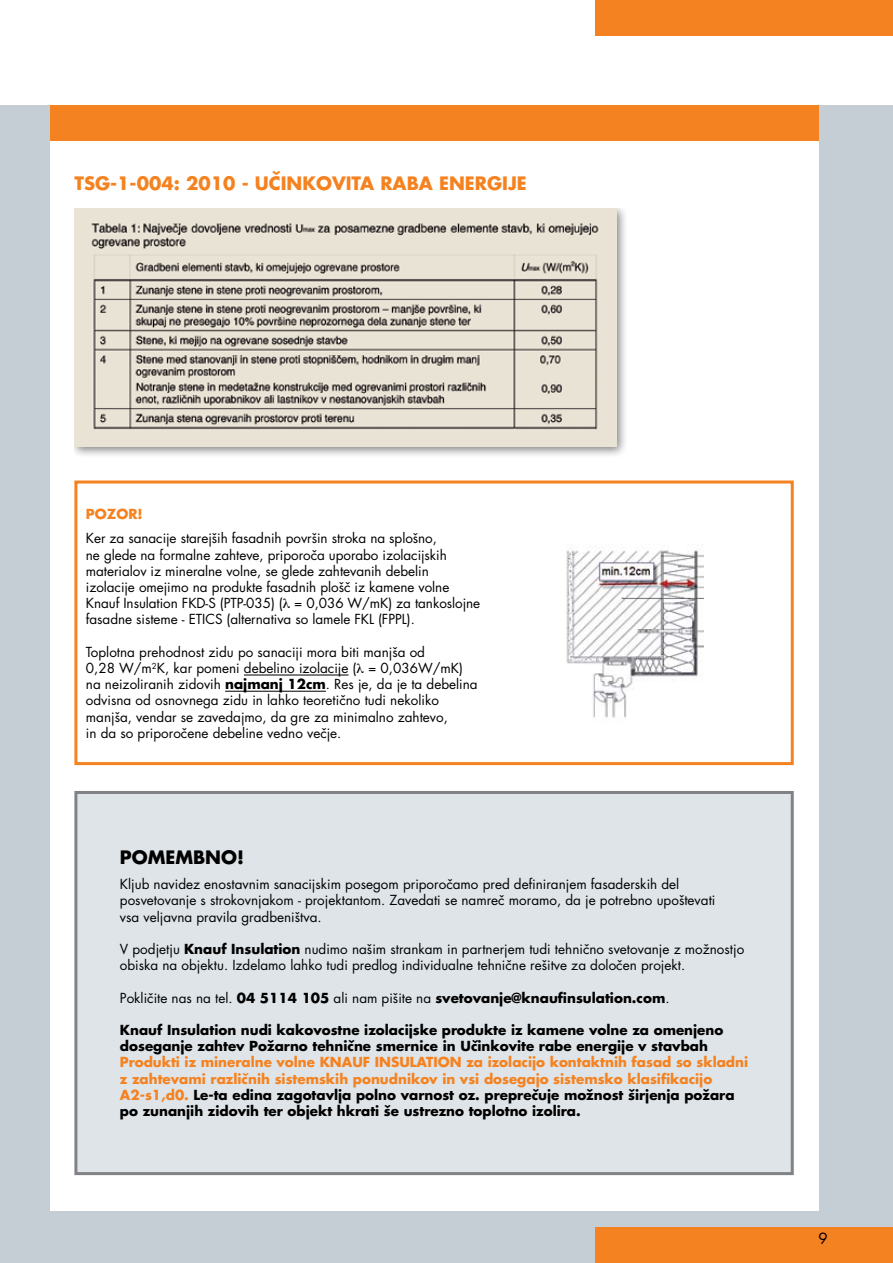
<style>
.page{position:relative;width:893px;height:1263px;background:#fff}
.page>*{position:absolute;margin:0;border:0;box-sizing:border-box;transform-origin:0 0}
.t1{font:700 18px "SS Futura";color:#f58220}
.t2{font:700 18px "SS Futura";color:#000}
.t3{font:15px "SS Futura";color:#000}
.t4{font:13.5px/16.2px "SS Futura";color:#000}
.t5{font:700 13.5px/16.2px "SS Futura";color:#000}
.t6{font:700 13.5px "SS Futura";color:#f58220}
.s1{font-weight:700}
.s2{font-weight:400}
.s3{color:#f58220}
</style>
<div class="page">
<hr style="left:0;top:52px;width:893px;height:1px;background:#939598">
<hr style="left:74px;top:0;width:1px;height:1263px;background:#939598">
<hr style="left:149px;top:0;width:1px;height:1263px;background:#939598">
<hr style="left:223px;top:0;width:1px;height:1263px;background:#939598">
<hr style="left:297px;top:0;width:1px;height:1263px;background:#ec008c">
<hr style="left:372px;top:0;width:1px;height:1263px;background:#939598">
<hr style="left:446px;top:0;width:1px;height:1263px;background:#939598">
<hr style="left:521px;top:0;width:1px;height:1263px;background:#939598">
<hr style="left:595px;top:0;width:1px;height:1263px;background:#ec008c">
<hr style="left:670px;top:0;width:1px;height:1263px;background:#939598">
<hr style="left:744px;top:0;width:1px;height:1263px;background:#939598">
<hr style="left:818px;top:0;width:1px;height:1263px;background:#939598">
<div style="left:0;top:105px;width:893px;height:1158px;background:#c4ced4"></div>
<div style="left:595px;top:0;width:298px;height:35px;background:#f58220"></div>
<div style="left:50px;top:105px;width:769px;height:1105px;background:#fff"></div>
<div style="left:50px;top:105px;width:769px;height:35px;background:#f58220"></div>
<div style="left:595px;top:1228px;width:298px;height:35px;background:#f58220"></div>
<hr style="left:244px;top:674px;width:104px;height:1px;background:#000">
<hr style="left:225px;top:691px;width:101px;height:1px;background:#000">
<div style="left:74px;top:480px;width:720px;height:285px;border:3px solid #f58220"></div>
<div style="left:74px;top:208px;width:554px;height:251px;background:#000;opacity:.5"></div>
<img style="left:74px;top:208px;width:542px;height:238px">
<div style="left:76px;top:792px;width:716px;height:381px;background:#dee4e8"></div>
<div style="left:74px;top:791px;width:720px;height:384px;border:3px solid #808285"></div>
<img style="left:566px;top:544px;width:137px;height:174px">
<h1 class="t1" style="left:74px;top:171px;width:454px">TSG-1-004: 2010 - U^INKOVITA RABA ENERGIJE</h1>
<p class="t6" style="left:86px;top:504px;width:58px">POZOR!</p>
<p class="t4" style="left:86px;top:530px;width:396px">Ker za sanacije starej{ih fasadnih povr{in stroka na splo{no,<br>ne glede na formalne zahteve, priporo~a uporabo izolacijskih materialov iz mineralne volne, se glede zahtevanih debelin izolacije omejimo na produkte fasadnih plo{~ iz kamene volne Knauf Insulation FKD-S (PTP-035) ( = 0,036 W/mK) za tankoslojne fasadne sisteme - ETICS (alternativa so lamele FKL (FPPL).</p>
<p class="t4" style="left:86px;top:643px;width:393px">Toplotna prehodnost zidu po sanaciji mora biti manj{a od<br>0,28 W/m<sup>2</sup>K, kar pomeni debelino izolacije ( = 0,036W/mK) na neizoliranih zidovih <span class="s1">najmanj 12cm</span>. Res je, da je ta debelina odvisna od osnovnega zidu in lahko teoreti~no tudi nekoliko manj{a, vendar se zavedajmo, da gre za minimalno zahtevo,<br>in da so priporo~ene debeline vedno ve~je.</p>
<h1 class="t2" style="left:120px;top:845px;width:126px">POMEMBNO!</h1>
<p class="t4" style="left:120px;top:876px;width:597px">Kljub navidez enostavnim sanacijskim posegom priporo~amo pred definiranjem fasaderskih del posvetovanje s strokovnjakom - projektantom. Zavedati se namre~ moramo, da je potrebno upo{tevati vsa veljavna pravila gradbeni{tva.</p>
<p class="t4" style="left:120px;top:941px;width:626px">V podjetju <span class="s1">Knauf Insulation</span> nudimo na{im strankam in partnerjem tudi tehni~no svetovanje z možnostjo obiska na objektu. Izdelamo lahko tudi predlog individualne tehni~ne re{itve za dolo~en projekt.</p>
<p class="t5" style="left:120px;top:989px;width:551px"><span class="s2">Pokli~ite nas na tel.</span> 04 5114 105 <span class="s2">ali nam pi{ite na</span> svetovanje≤knaufinsulation.com<span class="s2">.</span></p>
<p class="t5" style="left:120px;top:1021px;width:605px">Knauf Insulation nudi kakovostne izolacijske produkte iz kamene volne za omenjeno doseganje zahtev Požarno tehni~ne smernice in U~inkovite rabe energije v stavbah</p>
<p class="t6" style="left:120px;top:1053px;width:221px">Produkti iz mineralne volne Knauf</p>
<p class="t6" style="left:375px;top:1053px;width:15px">Insulation</p>
<p class="t5" style="left:120px;top:1054px;width:630px;text-indent:346px"><span class="s3">za izolacijo kontaktnih fasad so skladni z zahtevami razli~nih sistemskih ponudnikov in vsi dosegajo sistemsko klasifikacijo A2-s1,d0.</span> Le-ta edina zagotavlja polno varnost oz. prepre~uje možnost {irjenja požara po zunanjih zidovih ter objekt hkrati {e ustrezno toplotno izolira.</p>
<p class="t3" style="left:819px;top:1228px;width:11px">9</p>
</div>
